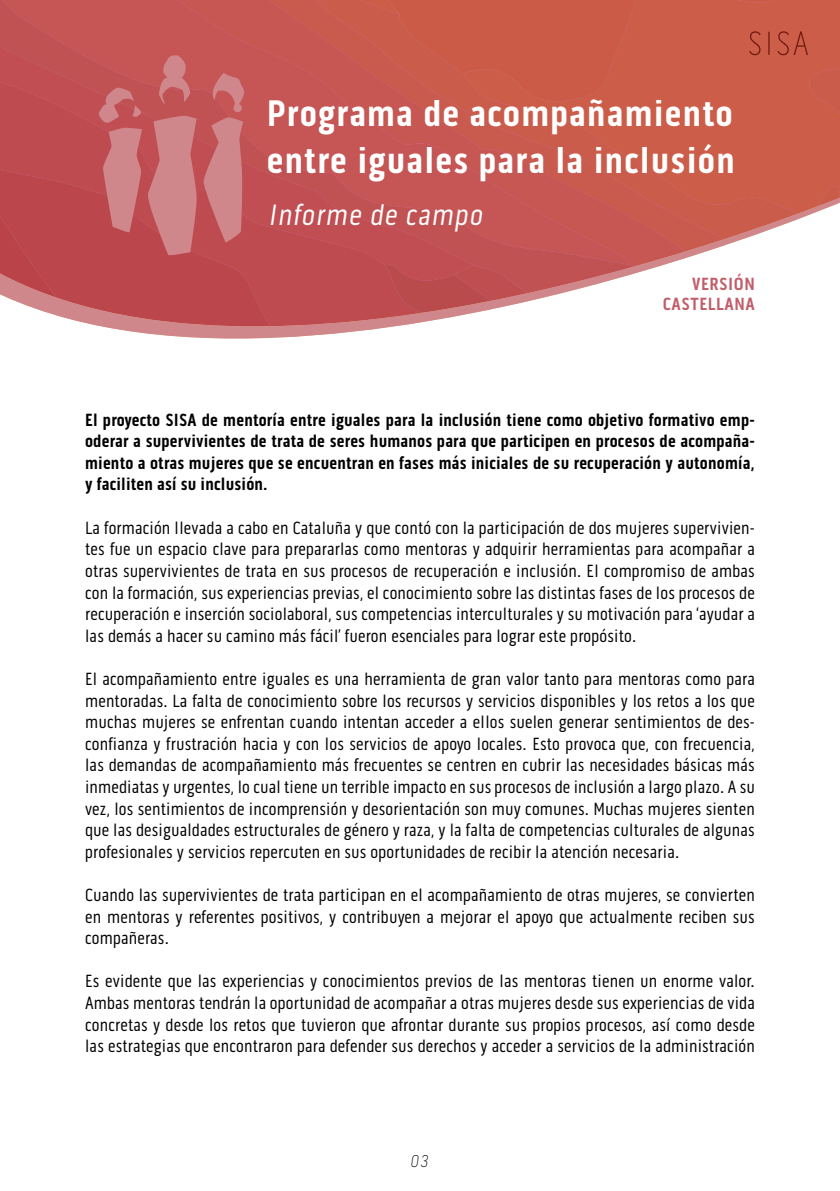
<style>
.page{position:relative;width:840px;height:1191px;background:#fff}
.page>*{position:absolute;margin:0;border:0;box-sizing:border-box;transform-origin:0 0}
.t1{font:700 37.8px/46.4px "Pill Gothic 300 mg";letter-spacing:.03em;color:#fff}
.t2{font:italic 30px "Pill Gothic 300 mg";letter-spacing:.03em;color:#fff}
.t3{font:18px/21.6px "Pill Gothic 300 mg";letter-spacing:.01em;color:#000;text-align:justify}
.t4{font:700 18px/21.6px "Pill Gothic 300 mg";letter-spacing:.01em;color:#000;text-align:justify}
.t5{font:700 18px/20px "Pill Gothic 300 mg";letter-spacing:.03em;color:#c15e6b;text-align:right}
.t6{font:17.4px "Pill Gothic 300 mg Thin Obliq";color:#000}
</style>
<div class="page">
<svg style="left:0;top:0;width:839px;height:270px;background:#cb5e51"></svg>
<svg style="left:0;top:55px;width:649px;height:284px;background:#c86463"></svg>
<svg style="left:748px;top:21px;width:91px;height:249px"></svg>
<h1 class="t1" style="left:266px;top:91px;width:469px">Programa de acompañamiento entre iguales para la inclusión</h1>
<h2 class="t2" style="left:269px;top:197px;width:215px">Informe de campo</h2>
<p class="t5" style="left:662px;top:274px;width:93px">VERSIÓN<br>CASTELLANA</p>
<p class="t4" style="left:85px;top:409px;width:670px">El proyecto SISA de mentoría entre iguales para la inclusión tiene como objetivo formativo emp&shy;oderar a supervivientes de trata de seres humanos para que participen en procesos de acompaña&shy;miento a otras mujeres que se encuentran en fases más iniciales de su recuperación y autonomía, y faciliten así su inclusión.</p>
<p class="t3" style="left:85px;top:517px;width:671px">La formación llevada a cabo en Cataluña y que contó con la participación de dos mujeres supervivien&shy;tes fue un espacio clave para prepararlas como mentoras y adquirir herramientas para acompañar a otras supervivientes de trata en sus procesos de recuperación e inclusión. El compromiso de ambas con la formación, sus experiencias previas, el conocimiento sobre las distintas fases de los procesos de recuperación e inserción sociolaboral, sus competencias interculturales y su motivación para ‘ayudar a las demás a hacer su camino más fácil’ fueron esenciales para lograr este propósito.</p>
<p class="t3" style="left:85px;top:668px;width:671px">El acompañamiento entre iguales es una herramienta de gran valor tanto para mentoras como para mentoradas. La falta de conocimiento sobre los recursos y servicios disponibles y los retos a los que muchas mujeres se enfrentan cuando intentan acceder a ellos suelen generar sentimientos de des&shy;confianza y frustración hacia y con los servicios de apoyo locales. Esto provoca que, con frecuencia, las demandas de acompañamiento más frecuentes se centren en cubrir las necesidades básicas más inmediatas y urgentes, lo cual tiene un terrible impacto en sus procesos de inclusión a largo plazo. A su vez, los sentimientos de incomprensión y desorientación son muy comunes. Muchas mujeres sienten que las desigualdades estructurales de género y raza, y la falta de competencias culturales de algunas profesionales y servicios repercuten en sus oportunidades de recibir la atención necesaria.</p>
<p class="t3" style="left:85px;top:884px;width:670px">Cuando las supervivientes de trata participan en el acompañamiento de otras mujeres, se convierten en mentoras y referentes positivos, y contribuyen a mejorar el apoyo que actualmente reciben sus compañeras.</p>
<p class="t3" style="left:85px;top:970px;width:671px">Es evidente que las experiencias y conocimientos previos de las mentoras tienen un enorme valor.<br>Ambas mentoras tendrán la oportunidad de acompañar a otras mujeres desde sus experiencias de vida concretas y desde los retos que tuvieron que afrontar durante sus propios procesos, así como desde las estrategias que encontraron para defender sus derechos y acceder a servicios de la administración</p>
<p class="t6" style="left:411px;top:1150px;width:19px">03</p>
</div>
